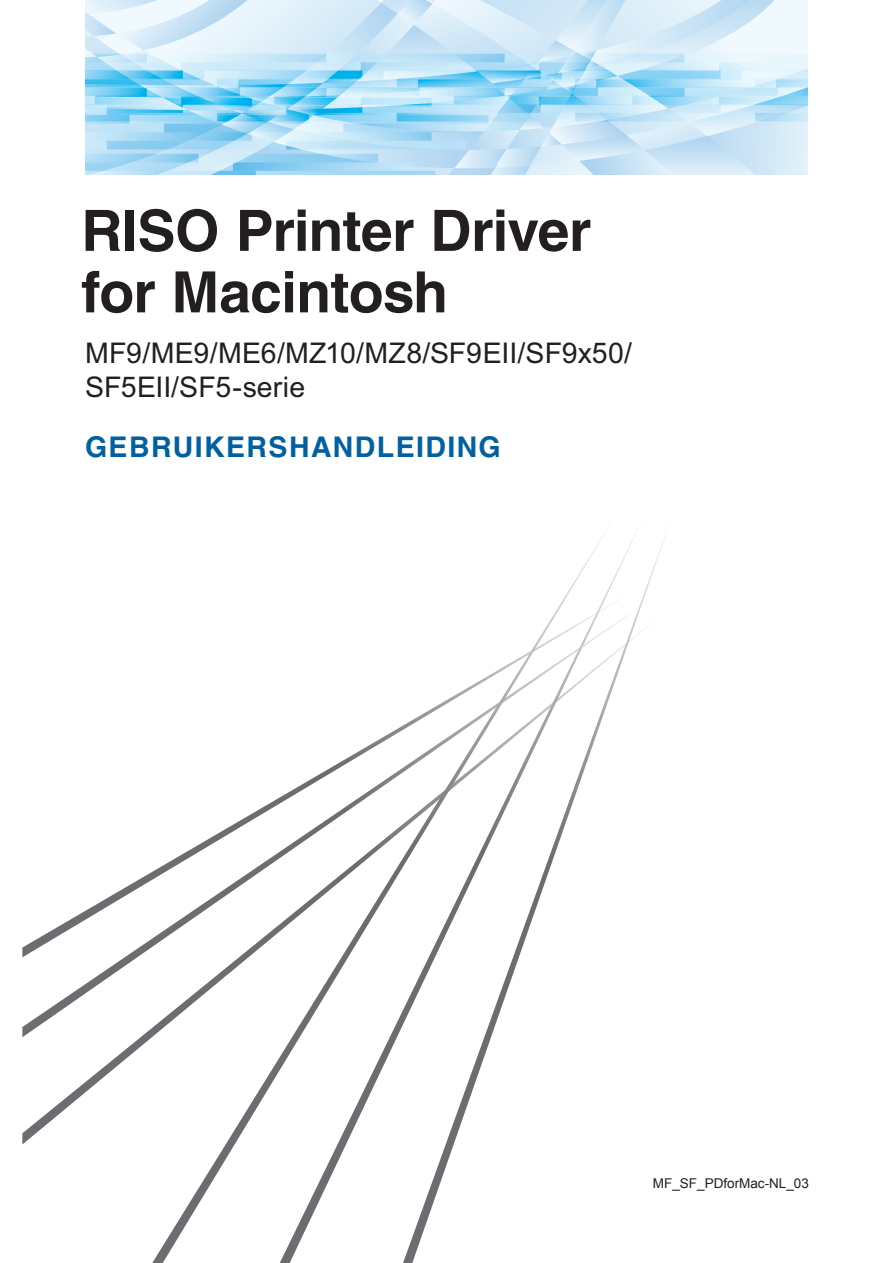
<style>
.page{position:relative;width:893px;height:1263px;background:#fff}
.page>*{position:absolute;margin:0;border:0;box-sizing:border-box;transform-origin:0 0}
.t1{font:700 57px/61.5px "Helvetica";letter-spacing:-.01em;color:#231f20}
.t2{font:28.5px/34.2px "Arial";letter-spacing:.005em;color:#231f20}
.t3{font:700 28.5px "Helvetica";letter-spacing:.05em;color:#0160a1}
.t4{font:13.5px "Arial";color:#231f20}
</style>
<div class="page">
<img style="left:85px;top:0;width:723px;height:175px">
<svg style="left:22px;top:872px;width:130px;height:272px"></svg>
<svg style="left:152px;top:797px;width:128px;height:466px"></svg>
<svg style="left:280px;top:725px;width:123px;height:538px"></svg>
<svg style="left:403px;top:533px;width:262px;height:730px"></svg>
<h1 class="t1" style="left:81px;top:199px;width:511px">RISO Printer Driver for Macintosh</h1>
<p class="t2" style="left:85px;top:336px;width:548px">MF9/ME9/ME6/MZ10/MZ8/SF9EII/SF9x50/<br>SF5EII/SF5-serie</p>
<p class="t3" style="left:85px;top:430px;width:417px">GEBRUIKERSHANDLEIDING</p>
<p class="t4" style="left:653px;top:1175px;width:158px">MF_SF_PDforMac-NL_03</p>
</div>
